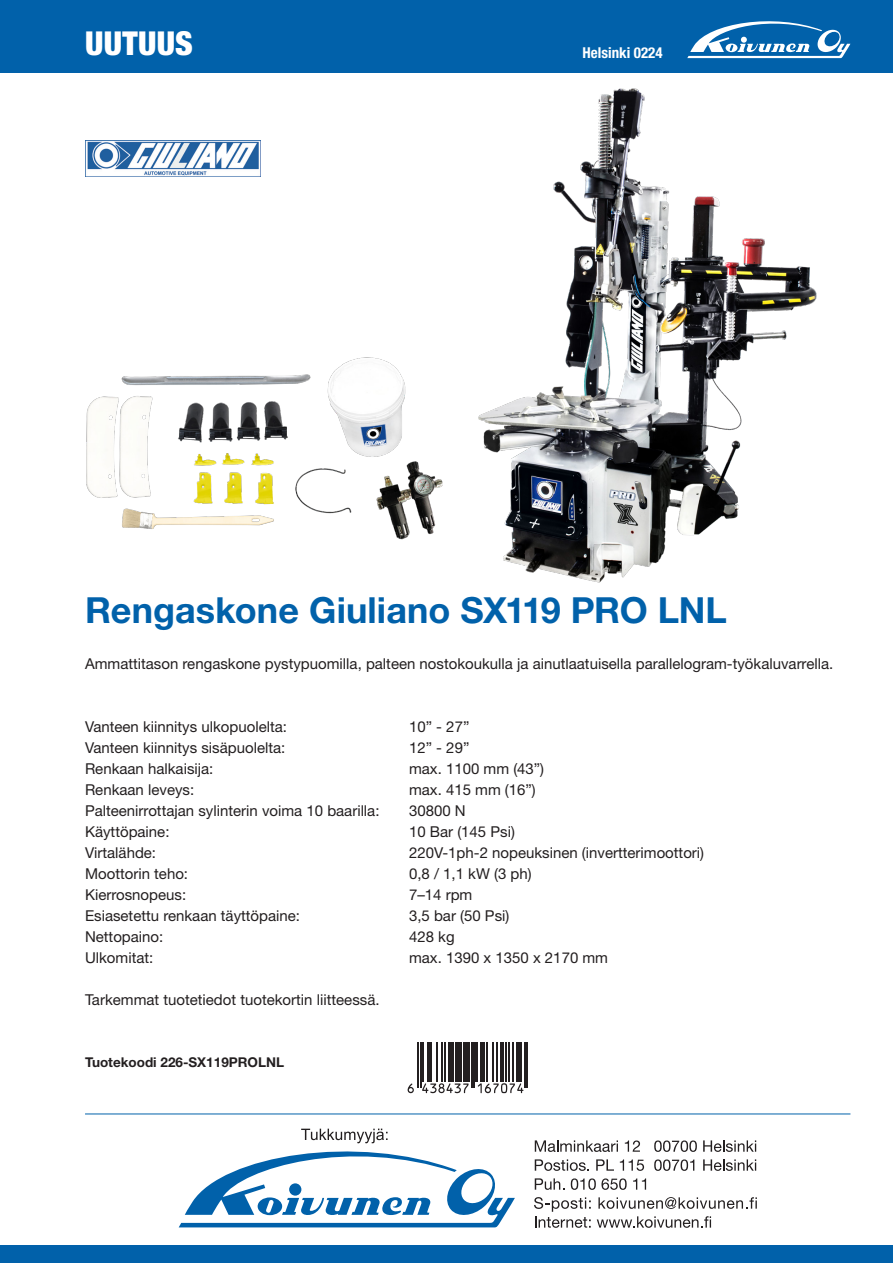
<style>
.page{position:relative;width:893px;height:1263px;background:#fff}
.page>*{position:absolute;margin:0;border:0;box-sizing:border-box;transform-origin:0 0}
.tuotekortti_otsikko{font:700 36px "Helvetica Neue LT Std";color:#0161aa}
.t1{font:900 condensed 33px "Helvetica Neue LT Std";letter-spacing:.01em;color:#fff}
.tuotekortti_leipateksti{font:15px "Helvetica Neue LT Std";color:#231f20}
.Yläpalkki_teksti_kansi{font:700 condensed 15px "Helvetica Neue LT Std";color:#fff}
.tuotekortti_leipateksti-2{font:700 13.5px "Helvetica Neue LT Std";color:#231f20}
</style>
<div class="page">
<div style="left:0;top:0;width:893px;height:72px;background:#0161aa"></div>
<svg style="left:687px;top:21px;width:163px;height:37px"></svg>
<div style="left:0;top:1246px;width:893px;height:17px;background:#0161aa"></div>
<hr style="left:85px;top:1114px;width:765px;height:1px;background:#0161aa">
<svg style="left:408px;top:1083px;width:6px;height:10px"></svg>
<hr style="left:418px;top:1042px;width:1px;height:45px;background:#231f20">
<hr style="left:420px;top:1042px;width:1px;height:45px;background:#231f20">
<hr style="left:422px;top:1042px;width:2px;height:40px;background:#231f20">
<hr style="left:427px;top:1042px;width:2px;height:40px;background:#231f20">
<hr style="left:430px;top:1042px;width:2px;height:40px;background:#231f20">
<hr style="left:436px;top:1042px;width:1px;height:40px;background:#231f20">
<hr style="left:441px;top:1042px;width:1px;height:40px;background:#231f20">
<hr style="left:444px;top:1042px;width:2px;height:40px;background:#231f20">
<hr style="left:448px;top:1042px;width:3px;height:40px;background:#231f20">
<hr style="left:453px;top:1042px;width:1px;height:40px;background:#231f20">
<hr style="left:455px;top:1042px;width:4px;height:40px;background:#231f20">
<hr style="left:461px;top:1042px;width:1px;height:40px;background:#231f20">
<svg style="left:422px;top:1083px;width:47px;height:10px"></svg>
<hr style="left:463px;top:1042px;width:3px;height:40px;background:#231f20">
<hr style="left:467px;top:1042px;width:3px;height:40px;background:#231f20">
<hr style="left:471px;top:1042px;width:1px;height:45px;background:#231f20">
<hr style="left:473px;top:1042px;width:2px;height:45px;background:#231f20">
<hr style="left:476px;top:1042px;width:2px;height:40px;background:#231f20">
<hr style="left:480px;top:1042px;width:3px;height:40px;background:#231f20">
<hr style="left:484px;top:1042px;width:1px;height:40px;background:#231f20">
<hr style="left:486px;top:1042px;width:1px;height:40px;background:#231f20">
<hr style="left:492px;top:1042px;width:1px;height:40px;background:#231f20">
<hr style="left:497px;top:1042px;width:1px;height:40px;background:#231f20">
<hr style="left:500px;top:1042px;width:4px;height:40px;background:#231f20">
<hr style="left:506px;top:1042px;width:1px;height:40px;background:#231f20">
<hr style="left:508px;top:1042px;width:1px;height:40px;background:#231f20">
<hr style="left:513px;top:1042px;width:1px;height:40px;background:#231f20">
<svg style="left:478px;top:1083px;width:45px;height:10px"></svg>
<hr style="left:516px;top:1042px;width:1px;height:40px;background:#231f20">
<hr style="left:519px;top:1042px;width:3px;height:40px;background:#231f20">
<hr style="left:524px;top:1042px;width:2px;height:45px;background:#231f20">
<hr style="left:527px;top:1042px;width:1px;height:45px;background:#231f20">
<img style="left:85px;top:140px;width:176px;height:37px">
<img style="left:478px;top:88px;width:339px;height:495px">
<img style="left:86px;top:357px;width:357px;height:183px">
<svg style="left:179px;top:1128px;width:336px;height:99px"></svg>
<svg style="left:535px;top:1140px;width:83px;height:12px"></svg>
<svg style="left:625px;top:1140px;width:15px;height:12px"></svg>
<svg style="left:654px;top:1140px;width:43px;height:12px"></svg>
<svg style="left:703px;top:1140px;width:53px;height:12px"></svg>
<svg style="left:535px;top:1159px;width:54px;height:12px"></svg>
<svg style="left:596px;top:1159px;width:18px;height:12px"></svg>
<svg style="left:620px;top:1159px;width:24px;height:12px"></svg>
<svg style="left:654px;top:1159px;width:40px;height:12px"></svg>
<svg style="left:703px;top:1159px;width:53px;height:12px"></svg>
<svg style="left:535px;top:1178px;width:29px;height:12px"></svg>
<svg style="left:571px;top:1178px;width:56px;height:12px"></svg>
<svg style="left:633px;top:1178px;width:13px;height:12px"></svg>
<svg style="left:598px;top:1197px;width:159px;height:12px"></svg>
<svg style="left:534px;top:1197px;width:57px;height:31px"></svg>
<svg style="left:597px;top:1216px;width:114px;height:12px"></svg>
<p class="t1" style="left:85px;top:23px;width:109px">UUTUUS</p>
<p class="Yläpalkki_teksti_kansi" style="left:583px;top:44px;width:82px">Helsinki 0224</p>
<p class="tuotekortti_otsikko" style="left:85px;top:588px;width:643px">Rengaskone Giuliano SX119 PRO LNL</p>
<p class="tuotekortti_leipateksti" style="left:85px;top:655px;width:750px">Ammattitason rengaskone pystypuomilla, palteen nostokoukulla ja ainutlaatuisella parallelogram-työkaluvarrella.</p>
<p class="tuotekortti_leipateksti" style="left:85px;top:718px;width:204px">Vanteen kiinnitys ulkopuolelta:</p>
<p class="tuotekortti_leipateksti" style="left:409px;top:718px;width:62px">10” - 27”</p>
<p class="tuotekortti_leipateksti" style="left:85px;top:739px;width:202px">Vanteen kiinnitys sisäpuolelta:</p>
<p class="tuotekortti_leipateksti" style="left:409px;top:739px;width:62px">12” - 29”</p>
<p class="tuotekortti_leipateksti" style="left:85px;top:760px;width:130px">Renkaan halkaisija:</p>
<p class="tuotekortti_leipateksti" style="left:409px;top:760px;width:137px">max. 1100 mm (43”)</p>
<p class="tuotekortti_leipateksti" style="left:85px;top:781px;width:111px">Renkaan leveys:</p>
<p class="tuotekortti_leipateksti" style="left:409px;top:781px;width:128px">max. 415 mm (16”)</p>
<p class="tuotekortti_leipateksti" style="left:85px;top:802px;width:296px">Palteenirrottajan sylinterin voima 10 baarilla:</p>
<p class="tuotekortti_leipateksti" style="left:409px;top:802px;width:58px">30800 N</p>
<p class="tuotekortti_leipateksti" style="left:85px;top:823px;width:86px">Käyttöpaine:</p>
<p class="tuotekortti_leipateksti" style="left:409px;top:823px;width:107px">10 Bar (145 Psi)</p>
<p class="tuotekortti_leipateksti" style="left:85px;top:844px;width:73px">Virtalähde:</p>
<p class="tuotekortti_leipateksti" style="left:409px;top:844px;width:297px">220V-1ph-2 nopeuksinen (invertterimoottori)</p>
<p class="tuotekortti_leipateksti" style="left:85px;top:865px;width:105px">Moottorin teho:</p>
<p class="tuotekortti_leipateksti" style="left:409px;top:865px;width:124px">0,8 / 1,1 kW (3 ph)</p>
<p class="tuotekortti_leipateksti" style="left:85px;top:886px;width:103px">Kierrosnopeus:</p>
<p class="tuotekortti_leipateksti" style="left:409px;top:886px;width:65px">7–14 rpm</p>
<p class="tuotekortti_leipateksti" style="left:85px;top:907px;width:217px">Esiasetettu renkaan täyttöpaine:</p>
<p class="tuotekortti_leipateksti" style="left:409px;top:907px;width:102px">3,5 bar (50 Psi)</p>
<p class="tuotekortti_leipateksti" style="left:85px;top:928px;width:80px">Nettopaino:</p>
<p class="tuotekortti_leipateksti" style="left:409px;top:928px;width:47px">428 kg</p>
<p class="tuotekortti_leipateksti" style="left:85px;top:949px;width:70px">Ulkomitat:</p>
<p class="tuotekortti_leipateksti" style="left:409px;top:949px;width:201px">max. 1390 x 1350 x 2170 mm</p>
<p class="tuotekortti_leipateksti" style="left:85px;top:991px;width:296px">Tarkemmat tuotetiedot tuotekortin liitteessä.</p>
<p class="tuotekortti_leipateksti-2" style="left:85px;top:1054px;width:201px">Tuotekoodi 226-SX119PROLNL</p>
</div>
